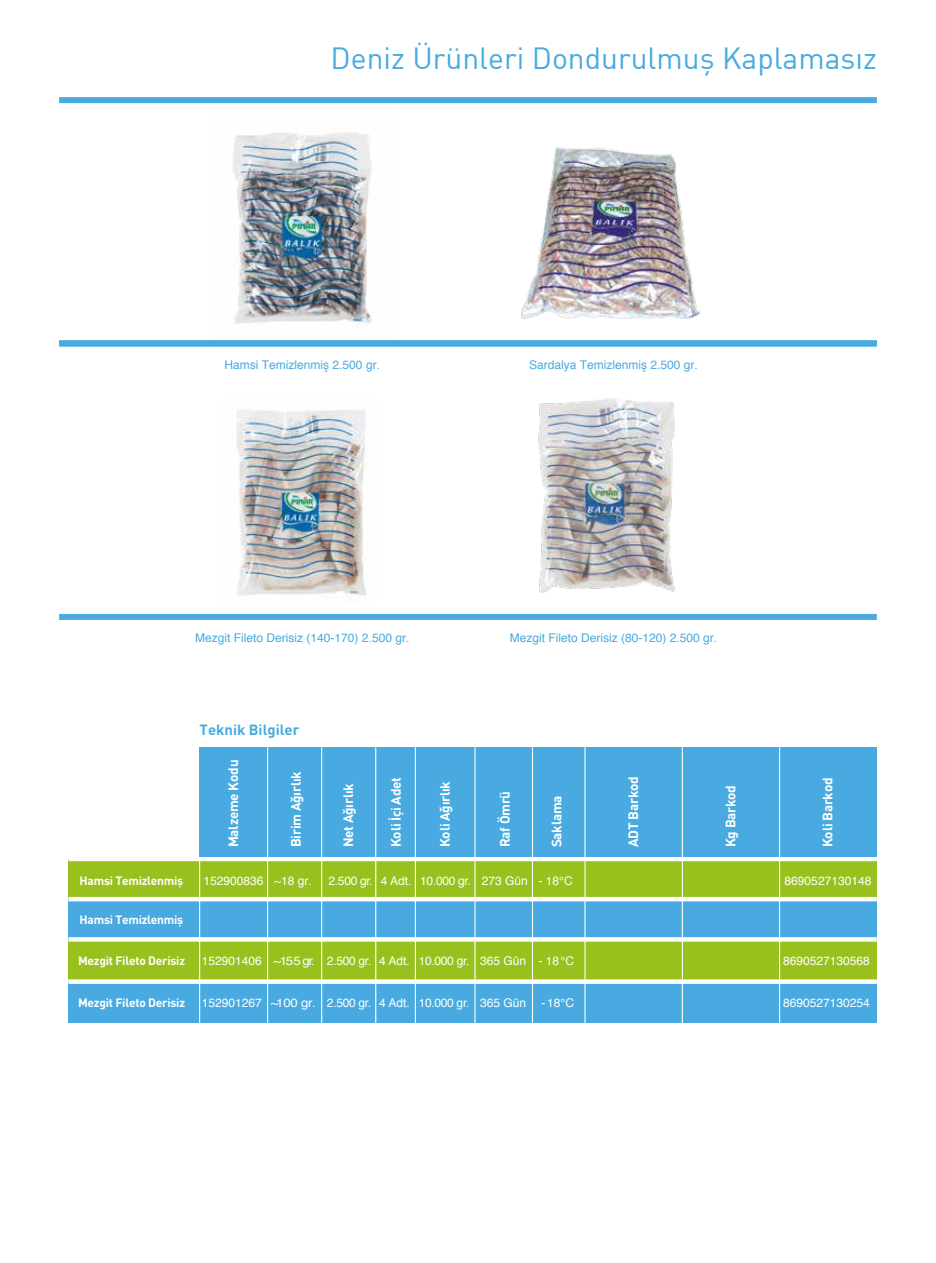
<style>
.page{position:relative;width:936px;height:1263px;background:#fff}
.page>*{position:absolute;margin:0;border:0;box-sizing:border-box;transform-origin:0 0}
.t1{font:30px "DIN";color:#48aae0}
.t2{font:700 14.7px "DIN Pro";color:#48aae0}
.t3{font:700 13.5px "DIN Pro";letter-spacing:-.02em;color:#fff}
.t4{font:12px "Helvetica";color:#fff}
.t5{font:12px "Helvetica";color:#48aae0}
.t6{font:700 12px "DIN Pro";letter-spacing:-.02em;color:#fff}
</style>
<div class="page">
<img style="left:521px;top:147px;width:179px;height:172px">
<img style="left:232px;top:132px;width:140px;height:192px">
<div style="left:68px;top:982px;width:808px;height:40px;background:#48aae0"></div>
<div style="left:68px;top:859px;width:808px;height:121px;background:#98c11e"></div>
<hr style="left:68px;top:857px;width:808px;height:4px;background:#fff">
<div style="left:68px;top:899px;width:808px;height:40px;background:#48aae0"></div>
<hr style="left:68px;top:897px;width:808px;height:4px;background:#fff">
<div style="left:68px;top:937px;width:808px;height:5px;background:#fff"></div>
<div style="left:68px;top:979px;width:808px;height:5px;background:#fff"></div>
<div style="left:200px;top:747px;width:676px;height:109px;background:#48aae0"></div>
<hr style="left:199px;top:859px;width:1px;height:167px;background:#fff">
<hr style="left:267px;top:747px;width:1px;height:279px;background:#fff">
<hr style="left:321px;top:747px;width:1px;height:277px;background:#fff">
<hr style="left:375px;top:747px;width:1px;height:277px;background:#fff">
<hr style="left:415px;top:747px;width:1px;height:278px;background:#fff">
<hr style="left:474px;top:747px;width:1px;height:277px;background:#fff">
<hr style="left:532px;top:747px;width:1px;height:277px;background:#fff">
<hr style="left:584px;top:747px;width:1px;height:277px;background:#fff">
<hr style="left:681px;top:747px;width:2px;height:277px;background:#fff">
<hr style="left:779px;top:747px;width:1px;height:277px;background:#fff">
<div style="left:59px;top:97px;width:817px;height:6px;background:#48aae0"></div>
<div style="left:59px;top:614px;width:817px;height:6px;background:#48aae0"></div>
<div style="left:59px;top:341px;width:817px;height:6px;background:#7ec3e8"></div>
<div style="left:59px;top:340px;width:817px;height:6px;background:#48aae0"></div>
<img style="left:538px;top:398px;width:137px;height:195px">
<img style="left:237px;top:409px;width:130px;height:187px">
<h1 class="t1" style="left:330px;top:39px;width:547px">Deniz Ürünleri Dondurulmuş Kaplamasız</h1>
<p class="t5" style="left:224px;top:356px;width:157px">Hamsi Temizlenmiş 2.500 gr.</p>
<p class="t5" style="left:529px;top:356px;width:170px">Sardalya Temizlenmiş 2.500 gr.</p>
<p class="t5" style="left:195px;top:629px;width:216px">Mezgit Fileto Derisiz (140-170) 2.500 gr.</p>
<p class="t5" style="left:509px;top:629px;width:209px">Mezgit Fileto Derisiz (80-120) 2.500 gr.</p>
<p class="t2" style="left:200px;top:717px;width:101px">Teknik Bilgiler</p>
<p class="t3" style="left:222px;top:847px;width:89px;rotate:-90deg">Malzeme Kodu</p>
<p class="t3" style="left:284px;top:847px;width:77px;rotate:-90deg">Birim Ağırlık</p>
<p class="t3" style="left:337px;top:847px;width:65px;rotate:-90deg">Net Ağırlık</p>
<p class="t3" style="left:385px;top:847px;width:72px;rotate:-90deg">Koli İçi Adet</p>
<p class="t3" style="left:433px;top:847px;width:68px;rotate:-90deg">Koli Ağırlık</p>
<p class="t3" style="left:493px;top:847px;width:58px;rotate:-90deg">Raf Ömrü</p>
<p class="t3" style="left:545px;top:847px;width:53px;rotate:-90deg">Saklama</p>
<p class="t3" style="left:622px;top:847px;width:72px;rotate:-90deg">ADT Barkod</p>
<p class="t3" style="left:719px;top:847px;width:64px;rotate:-90deg">Kg Barkod</p>
<p class="t3" style="left:816px;top:847px;width:71px;rotate:-90deg">Koli Barkod</p>
<p class="t6" style="left:80px;top:871px;width:105px">Hamsi Temizlenmiş</p>
<p class="t4" style="left:203px;top:872px;width:110px">152900836 ~18 gr.</p>
<p class="t4" style="left:328px;top:872px;width:245px">2.500 gr. 4 Adt. 10.000 gr. 273 Gün - 18°C</p>
<p class="t4" style="left:784px;top:872px;width:88px">8690527130148</p>
<p class="t6" style="left:80px;top:910px;width:105px">Hamsi Temizlenmiş</p>
<p class="t6" style="left:78px;top:950px;width:108px">Mezgit Fileto Derisiz</p>
<p class="t4" style="left:202px;top:951px;width:374px">152901406 ~155gr. 2.500 gr. 4 Adt. 10.000 gr. 365 Gün - 18°C</p>
<p class="t4" style="left:783px;top:951px;width:88px">8690527130568</p>
<p class="t6" style="left:78px;top:992px;width:108px">Mezgit Fileto Derisiz</p>
<p class="t4" style="left:202px;top:993px;width:326px">152901267 ~100 gr. 2.500 gr. 4 Adt. 10.000 gr. 365 Gün</p>
<p class="t4" style="left:541px;top:993px;width:34px">- 18°C</p>
<p class="t4" style="left:783px;top:993px;width:88px">8690527130254</p>
</div>
